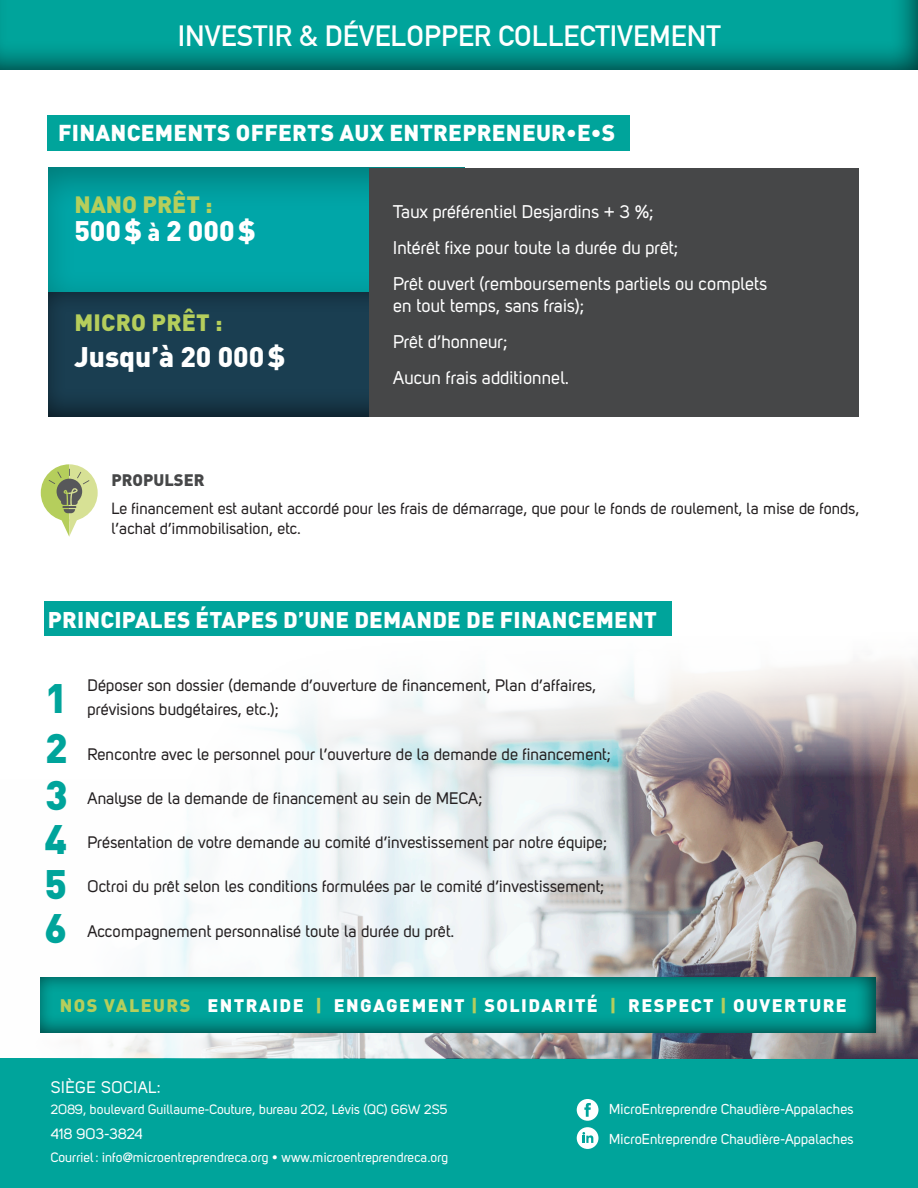
<style>
.page{position:relative;width:918px;height:1188px;background:#fff}
.page>*{position:absolute;margin:0;border:0;box-sizing:border-box;transform-origin:0 0}
.t1{font:900 40.65px "DIN Pro";color:#00a49b}
.t2{font:700 28.65px "DIN Alternate";color:#fff}
.t3{font:900 28.05px "DIN Pro";color:#fff}
.t4{font:900 23.4px "DIN Pro";letter-spacing:.01em;color:#b5ce5c}
.t5{font:900 22.65px "DIN Pro";letter-spacing:.01em;color:#fff}
.t6{font:900 22.5px "DIN Pro";letter-spacing:.01em;color:#fff}
.t7{font:18.15px/22.2px "Uni Sans Regular";color:#fff}
.t8{font:900 18px "DIN Pro";letter-spacing:.08em;color:#fff}
.t9{font:16.65px "Uni Sans Regular";letter-spacing:.03em;color:#fff}
.t10{font:16.5px/24px "Uni Sans Regular";color:#231f20}
.t11{font:900 16.5px "DIN Pro";color:#464748}
.t12{font:16.05px/19.5px "Uni Sans Regular";color:#231f20}
.t13{font:15px "Uni Sans Regular";color:#fff}
.Style_de_paragraphe{font:14.25px "Uni Sans Regular";color:#fff}
.t14{font:13.5px "Uni Sans Regular";color:#fff}
.s1{font-size:23.4px}
.s2{color:#b5ce5c}
</style>
<div class="page">
<div style="left:0;top:1058px;width:918px;height:130px;background:#00a49b"></div>
<div style="left:48px;top:115px;width:582px;height:35px;background:#00a49b"></div>
<img style="left:44px;top:622px;width:874px;height:436px">
<div style="left:47px;top:167px;width:420px;height:128px;background:#00a49b;opacity:.75"></div>
<div style="left:47px;top:291px;width:420px;height:127px;background:#231f20;opacity:.75"></div>
<div style="left:370px;top:168px;width:489px;height:248px;background:#464748"></div>
<div style="left:40px;top:977px;width:839px;height:58px;background:#231f20;opacity:.75"></div>
<div style="left:0;top:0;width:918px;height:70px;background:#231f20;opacity:.75"></div>
<svg style="left:41px;top:464px;width:57px;height:73px"></svg>
<div style="left:45px;top:601px;width:627px;height:34px;background:#00a49b"></div>
<div style="left:577px;top:1099px;width:21px;height:22px;background:#fff;border-radius:50%"></div>
<svg style="left:584px;top:1103px;width:7px;height:14px"></svg>
<div style="left:577px;top:1127px;width:21px;height:22px;background:#fff;border-radius:11px"></div>
<svg style="left:582px;top:1132px;width:11px;height:11px"></svg>
<p class="t2" style="left:178px;top:14px;width:544px">INVESTIR &amp; DÉVELOPPER COLLECTIVEMENT</p>
<p class="t5" style="left:58px;top:117px;width:559px">FINANCEMENTS OFFERTS AUX ENTREPRENEUR•E•S</p>
<p class="t4" style="left:74px;top:189px;width:140px">NANO PRÊT :</p>
<p class="t3" style="left:74px;top:212px;width:183px">500$ <span class="s1">à</span> 2 000$</p>
<p class="t4" style="left:75px;top:307px;width:150px">MICRO PRÊT :</p>
<p class="t3" style="left:74px;top:338px;width:213px">Jusqu’à 20 000$</p>
<p class="t11" style="left:112px;top:469px;width:94px">PROPULSER</p>
<p class="t7" style="left:393px;top:201px;width:262px">Taux préférentiel Desjardins + 3 %;</p>
<p class="t7" style="left:393px;top:237px;width:287px">Intérêt fixe pour toute la durée du prêt;</p>
<p class="t7" style="left:393px;top:272px;width:376px">Prêt ouvert (remboursements partiels ou complets en tout temps, sans frais);</p>
<p class="t7" style="left:393px;top:330px;width:116px">Prêt d’honneur;</p>
<p class="t7" style="left:393px;top:366px;width:178px">Aucun frais additionnel.</p>
<p class="t12" style="left:112px;top:499px;width:749px">Le financement est autant accordé pour les frais de démarrage, que pour le fonds de roulement, la mise de fonds, l’achat d’immobilisation, etc.</p>
<p class="t6" style="left:48px;top:604px;width:611px">PRINCIPALES ÉTAPES D’UNE DEMANDE DE FINANCEMENT</p>
<p class="t1" style="left:45px;top:670px;width:24px">1</p>
<p class="t1" style="left:45px;top:721px;width:24px">2</p>
<p class="t1" style="left:45px;top:768px;width:24px">3</p>
<p class="t1" style="left:45px;top:811px;width:24px">4</p>
<p class="t1" style="left:45px;top:857px;width:24px">5</p>
<p class="t1" style="left:45px;top:901px;width:24px">6</p>
<p class="t10" style="left:88px;top:673px;width:510px">Déposer son dossier (demande d’ouverture de financement, Plan d’affaires, prévisions budgétaires, etc.);</p>
<p class="t10" style="left:88px;top:742px;width:525px">Rencontre avec le personnel pour l’ouverture de la demande de financement;</p>
<p class="t10" style="left:88px;top:786px;width:397px">Analyse de la demande de financement au sein de MECA;</p>
<p class="t10" style="left:88px;top:830px;width:521px">Présentation de votre demande au comité d’investissement par notre équipe;</p>
<p class="t10" style="left:88px;top:874px;width:518px">Octroi du prêt selon les conditions formulées par le comité d’investissement;</p>
<p class="t10" style="left:88px;top:919px;width:368px">Accompagnement personnalisé toute la durée du prêt.</p>
<p class="t8" style="left:60px;top:993px;width:788px"><span class="s2">NOS VALEURS</span> ENTRAIDE <span class="s2">|</span> ENGAGEMENT <span class="s2">|</span> SOLIDARITÉ <span class="s2">|</span> RESPECT <span class="s2">|</span> OUVERTURE</p>
<p class="t9" style="left:51px;top:1078px;width:112px">SIÈGE SOCIAL:</p>
<p class="t14" style="left:51px;top:1102px;width:398px">2O89, boulevard Guillaume-Couture, bureau 2O2, Lévis (QC) G6W 2S5</p>
<p class="t13" style="left:51px;top:1125px;width:93px">418 9O3-3824</p>
<p class="t14" style="left:51px;top:1149px;width:399px">Courriel: info@microentreprendreca.org • www.microentreprendreca.org</p>
<p class="Style_de_paragraphe" style="left:609px;top:1101px;width:246px">MicroEntreprendre Chaudière-Appalaches</p>
<p class="Style_de_paragraphe" style="left:609px;top:1131px;width:246px">MicroEntreprendre Chaudière-Appalaches</p>
</div>
